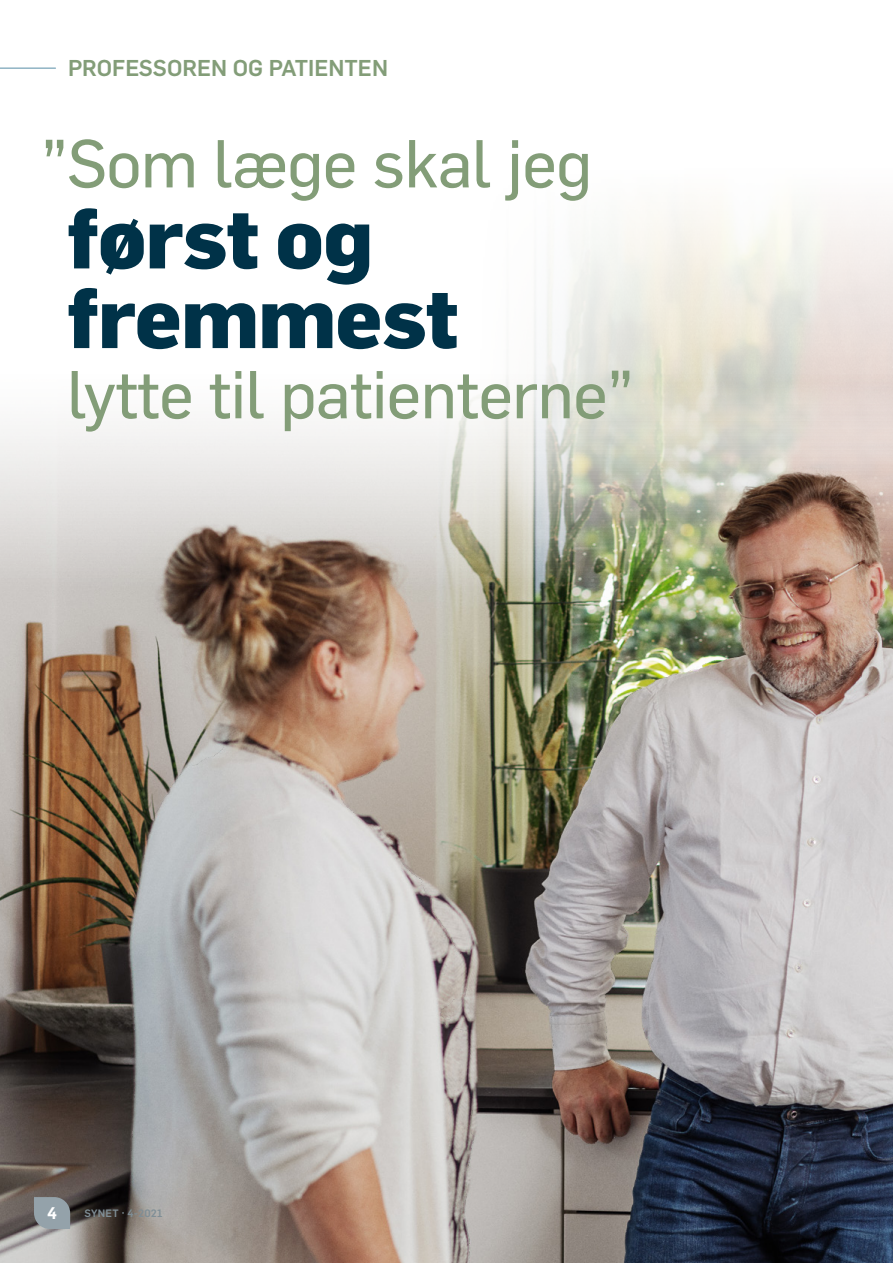
<style>
.page{position:relative;width:893px;height:1263px;background:#fff}
.page>*{position:absolute;margin:0;border:0;box-sizing:border-box;transform-origin:0 0}
.t1{font:800 82.35px/79.7px "Flama";letter-spacing:-.01em;color:#003248}
.t2{font:66.3px "Flama Basic";letter-spacing:-.01em;color:#839d78}
.t3{font:500 22.5px "Flama";color:#839d78}
.t4{font:600 16.5px "Flama";color:#fff}
.t5{font:500 10.5px "Flama";letter-spacing:.025em;color:#7f8e96}
</style>
<div class="page">
<img style="left:0;top:375px;width:893px;height:888px">
<hr style="left:0;top:67px;width:55px;height:2px;background:#8fb3c4">
<svg style="left:34px;top:1197px;width:36px;height:32px"></svg>
<p class="t3" style="left:68px;top:52px;width:322px">PROFESSOREN OG PATIENTEN</p>
<p class="t2" style="left:41px;top:117px;width:553px">”Som læge skal jeg</p>
<p class="t1" style="left:67px;top:193px;width:393px">først og fremmest</p>
<p class="t2" style="left:67px;top:348px;width:568px">lytte til patienterne”</p>
<p class="t4" style="left:47px;top:1201px;width:11px">4</p>
<p class="t5" style="left:84px;top:1206px;width:80px">SYNET · 4-2021</p>
</div>
